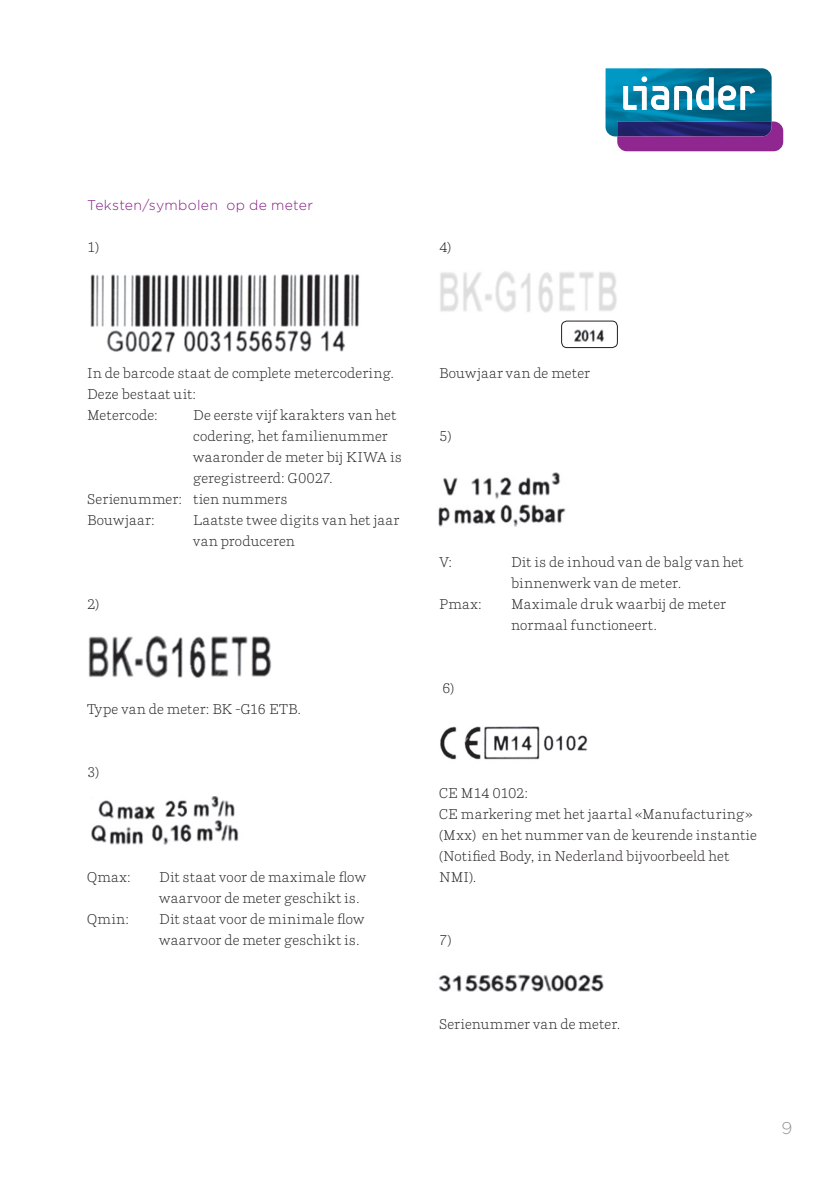
<style>
.page{position:relative;width:840px;height:1191px;background:#fff}
.page>*{position:absolute;margin:0;border:0;box-sizing:border-box;transform-origin:0 0}
._04-LI-Inleiding{font:300 17px "Gotham";color:#939598}
._05-LI-Bodytekst{font:300 14px/21px "Parry";letter-spacing:.02em;color:#231f20}
._05-LI-Bodytekst-2{font:300 14px "Gotham";letter-spacing:.025em;color:#841f83}
._05-LI-Bodytekst-3{font:300 14px "Parry";letter-spacing:-.03em;color:#231f20}
</style>
<div class="page">
<svg style="left:605px;top:68px;width:177px;height:83px;background:#4b75a4"></svg>
<img style="left:90px;top:274px;width:270px;height:79px">
<img style="left:88px;top:635px;width:184px;height:43px">
<img style="left:91px;top:797px;width:148px;height:48px">
<img style="left:440px;top:271px;width:177px;height:42px">
<div style="left:561px;top:320px;width:56px;height:28px;border:1px solid #231f20;border-radius:5px"></div>
<img style="left:574px;top:329px;width:31px;height:13px">
<img style="left:438px;top:472px;width:128px;height:55px">
<img style="left:440px;top:726px;width:148px;height:34px">
<img style="left:438px;top:974px;width:166px;height:18px">
<p class="_05-LI-Bodytekst-2" style="left:87px;top:196px;width:227px">Teksten/symbolen op de meter</p>
<p class="_05-LI-Bodytekst" style="left:87px;top:236px;width:13px">1)</p>
<p class="_05-LI-Bodytekst" style="left:439px;top:236px;width:14px">4)</p>
<p class="_05-LI-Bodytekst" style="left:87px;top:362px;width:308px">In de barcode staat de complete metercodering.<br>Deze bestaat uit:</p>
<p class="_05-LI-Bodytekst" style="left:87px;top:404px;width:72px">Metercode:</p>
<p class="_05-LI-Bodytekst" style="left:193px;top:404px;width:210px">De eerste vijf karakters van het codering, het familienummer waaronder de meter bij KIWA is geregistreerd: G0027.</p>
<p class="_05-LI-Bodytekst" style="left:87px;top:488px;width:202px">Serienummer: tien nummers</p>
<p class="_05-LI-Bodytekst" style="left:87px;top:509px;width:69px">Bouwjaar:</p>
<p class="_05-LI-Bodytekst" style="left:193px;top:509px;width:207px">Laatste twee digits van het jaar van produceren</p>
<p class="_05-LI-Bodytekst" style="left:87px;top:593px;width:14px">2)</p>
<p class="_05-LI-Bodytekst" style="left:87px;top:698px;width:215px">Type van de meter: BK -G16 ETB.</p>
<p class="_05-LI-Bodytekst" style="left:87px;top:761px;width:13px">3)</p>
<p class="_05-LI-Bodytekst" style="left:87px;top:866px;width:45px">Qmax:</p>
<p class="_05-LI-Bodytekst" style="left:159px;top:866px;width:208px">Dit staat voor de maximale flow waarvoor de meter geschikt is.</p>
<p class="_05-LI-Bodytekst" style="left:87px;top:908px;width:43px">Qmin:</p>
<p class="_05-LI-Bodytekst" style="left:159px;top:908px;width:207px">Dit staat voor de minimale flow waarvoor de meter geschikt is.</p>
<p class="_05-LI-Bodytekst" style="left:439px;top:362px;width:152px">Bouwjaar van de meter</p>
<p class="_05-LI-Bodytekst" style="left:439px;top:425px;width:14px">5)</p>
<p class="_05-LI-Bodytekst" style="left:439px;top:551px;width:15px">V:</p>
<p class="_05-LI-Bodytekst" style="left:511px;top:551px;width:234px">Dit is de inhoud van de balg van het binnenwerk van de meter.</p>
<p class="_05-LI-Bodytekst" style="left:439px;top:593px;width:44px">Pmax:</p>
<p class="_05-LI-Bodytekst" style="left:511px;top:593px;width:216px">Maximale druk waarbij de meter normaal functioneert.</p>
<p class="_05-LI-Bodytekst" style="left:442px;top:677px;width:14px">6)</p>
<p class="_05-LI-Bodytekst-3" style="left:439px;top:785px;width:91px">CE M14 0102:</p>
<p class="_05-LI-Bodytekst" style="left:439px;top:803px;width:319px">CE markering met het jaartal «Manufacturing» (Mxx) en het nummer van de keurende instantie (Notified Body, in Nederland bijvoorbeeld het NMI).</p>
<p class="_05-LI-Bodytekst" style="left:439px;top:929px;width:14px">7)</p>
<p class="_05-LI-Bodytekst" style="left:439px;top:1013px;width:183px">Serienummer van de meter.</p>
<p class="_04-LI-Inleiding" style="left:781px;top:1117px;width:12px">9</p>
</div>
